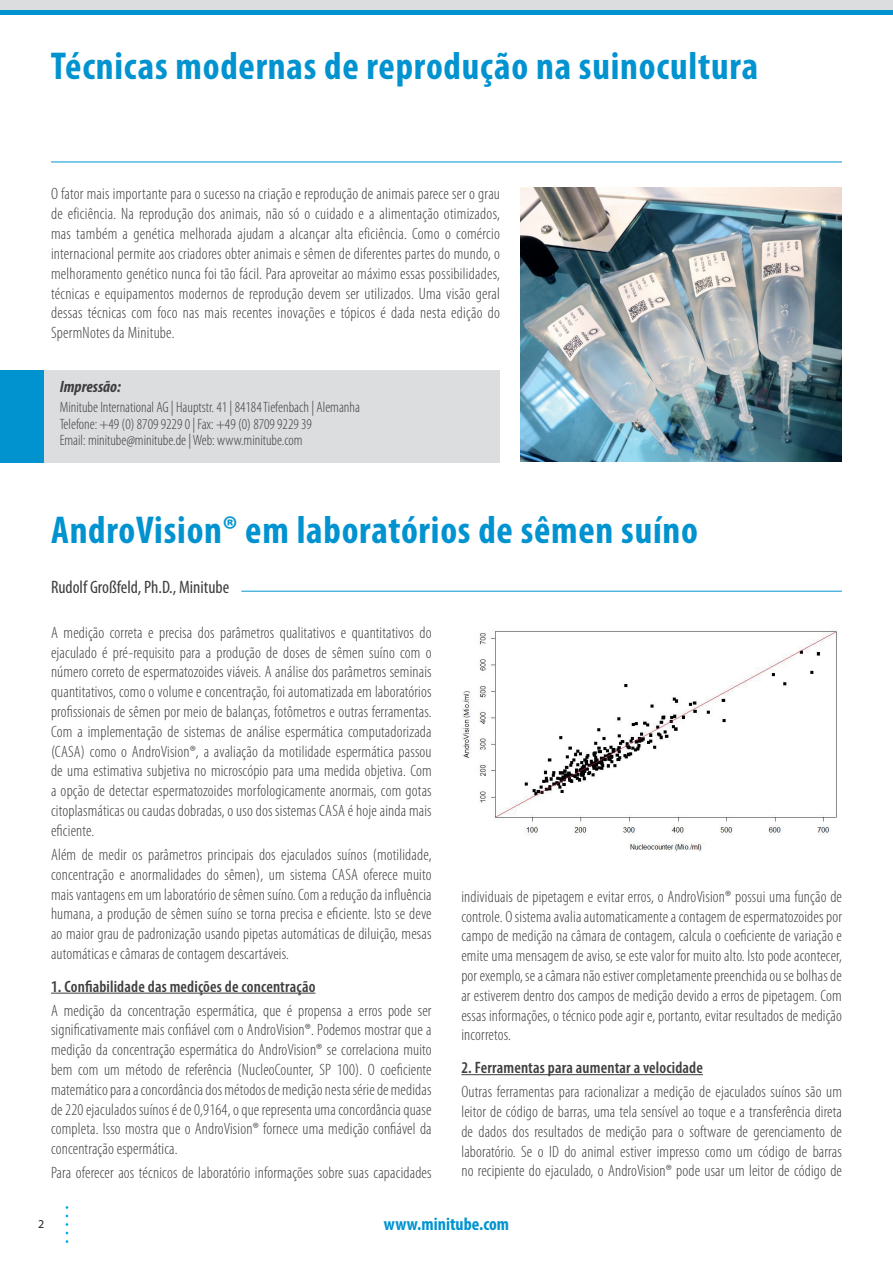
<style>
.page{position:relative;width:893px;height:1263px;background:#fff}
.page>*{position:absolute;margin:0;border:0;box-sizing:border-box;transform-origin:0 0}
.t1{font:700 condensed 39px "Myriad Pro";letter-spacing:.02em;color:#0093d0}
.t2{font:condensed 18px "Myriad Pro";color:#3e3e3f}
.t3{font:700 condensed 18px "Myriad Pro";color:#0093d0}
.t4{font:300 condensed 16.5px/19.8px "Myriad Pro";letter-spacing:.01em;color:#3e3e3f;text-align:justify}
.t5{font:600 condensed 16.5px "Myriad Pro";letter-spacing:.01em;color:#3e3e3f}
.t6{font:italic 700 condensed 16.5px "Myriad Pro";color:#3e3e3f}
.t7{font:300 condensed 15px/16.5px "Myriad Pro";color:#3e3e3f}
.t8{font:12px "Myriad Pro";color:#231f20}
</style>
<div class="page">
<svg style="left:66px;top:1206px;width:2px;height:11px"></svg>
<div style="left:0;top:10px;width:893px;height:5px;background:#0093d0"></div>
<div style="left:0;top:0;width:893px;height:10px;background:#dcdddf"></div>
<hr style="left:51px;top:162px;width:791px;height:1px;background:#0093d0">
<img style="left:520px;top:187px;width:322px;height:274px">
<hr style="left:461px;top:1074px;width:242px;height:1px;background:#3e3e3f">
<img style="left:461px;top:629px;width:377px;height:222px">
<hr style="left:51px;top:993px;width:264px;height:1px;background:#3e3e3f">
<hr style="left:241px;top:591px;width:601px;height:1px;background:#0093d0">
<div style="left:0;top:370px;width:500px;height:92px;background:#dcdddf"></div>
<div style="left:0;top:370px;width:44px;height:92px;background:#0093d0"></div>
<h1 class="t1" style="left:51px;top:41px;width:709px">Técnicas modernas de reprodução na suinocultura</h1>
<p class="t4" style="left:51px;top:185px;width:450px">O fator mais importante para o sucesso na criação e reprodução de animais parece ser o grau de eficiência. Na reprodução dos animais, não só o cuidado e a alimentação otimizados, mas também a genética melhorada ajudam a alcançar alta eficiência. Como o comércio internacional permite aos criadores obter animais e sêmen de diferentes partes do mundo, o melhoramento genético nunca foi tão fácil. Para aproveitar ao máximo essas possibilidades, técnicas e equipamentos modernos de reprodução devem ser utilizados. Uma visão geral dessas técnicas com foco nas mais recentes inovações e tópicos é dada nesta edição do SpermNotes da Minitube.</p>
<p class="t6" style="left:60px;top:376px;width:63px">Impressão:</p>
<p class="t7" style="left:60px;top:399px;width:302px">Minitube International AG | Hauptstr. 41 | 84184 Tiefenbach | Alemanha<br>Telefone: +49 (0) 8709 9229 0 | Fax: +49 (0) 8709 9229 39<br>Email: minitube@minitube.de | Web: www.minitube.com</p>
<h1 class="t1" style="left:51px;top:506px;width:648px">AndroVision® em laboratórios de sêmen suíno</h1>
<p class="t2" style="left:51px;top:576px;width:180px">Rudolf Großfeld, Ph.D., Minitube</p>
<p class="t4" style="left:51px;top:623px;width:382px">A medição correta e precisa dos parâmetros qualitativos e quantitativos do ejaculado é pré-requisito para a produção de doses de sêmen suíno com o número correto de espermatozoides viáveis. A análise dos parâmetros seminais quantitativos, como o volume e concentração, foi automatizada em laboratórios profissionais de sêmen por meio de balanças, fotômetros e outras ferramentas.<br>Com a implementação de sistemas de análise espermática computadorizada (CASA) como o AndroVision®, a avaliação da motilidade espermática passou de uma estimativa subjetiva no microscópio para uma medida objetiva. Com a opção de detectar espermatozoides morfologicamente anormais, com gotas citoplasmáticas ou caudas dobradas, o uso dos sistemas CASA é hoje ainda mais eficiente.</p>
<p class="t4" style="left:51px;top:845px;width:382px">Além de medir os parâmetros principais dos ejaculados suínos (motilidade, concentração e anormalidades do sêmen), um sistema CASA oferece muito mais vantagens em um laboratório de sêmen suíno. Com a redução da influência humana, a produção de sêmen suíno se torna precisa e eficiente. Isto se deve ao maior grau de padronização usando pipetas automáticas de diluição, mesas automáticas e câmaras de contagem descartáveis.</p>
<p class="t5" style="left:51px;top:977px;width:266px">1. Confiabilidade das medições de concentração</p>
<p class="t4" style="left:51px;top:1000px;width:382px">A medição da concentração espermática, que é propensa a erros pode ser significativamente mais confiável com o AndroVision®. Podemos mostrar que a medição da concentração espermática do AndroVision® se correlaciona muito bem com um método de referência (NucleoCounter, SP 100). O coeficiente matemático para a concordância dos métodos de medição nesta série de medidas de 220 ejaculados suínos é de 0,9164, o que representa uma concordância quase completa. Isso mostra que o AndroVision® fornece uma medição confiável da concentração espermática.</p>
<p class="t4" style="left:51px;top:1163px;width:382px">Para oferecer aos técnicos de laboratório informações sobre suas capacidades</p>
<p class="t4" style="left:461px;top:887px;width:382px">individuais de pipetagem e evitar erros, o AndroVision® possui uma função de controle. O sistema avalia automaticamente a contagem de espermatozoides por campo de medição na câmara de contagem, calcula o coeficiente de variação e emite uma mensagem de aviso, se este valor for muito alto. Isto pode acontecer, por exemplo, se a câmara não estiver completamente preenchida ou se bolhas de ar estiverem dentro dos campos de medição devido a erros de pipetagem. Com essas informações, o técnico pode agir e, portanto, evitar resultados de medição incorretos.</p>
<p class="t5" style="left:461px;top:1058px;width:243px">2. Ferramentas para aumentar a velocidade</p>
<p class="t4" style="left:461px;top:1082px;width:382px">Outras ferramentas para racionalizar a medição de ejaculados suínos são um leitor de código de barras, uma tela sensível ao toque e a transferência direta de dados dos resultados de medição para o software de gerenciamento de laboratório. Se o ID do animal estiver impresso como um código de barras no recipiente do ejaculado, o AndroVision® pode usar um leitor de código de</p>
<p class="t8" style="left:38px;top:1216px;width:8px">2</p>
<p class="t3" style="left:384px;top:1212px;width:127px">www.minitube.com</p>
</div>
